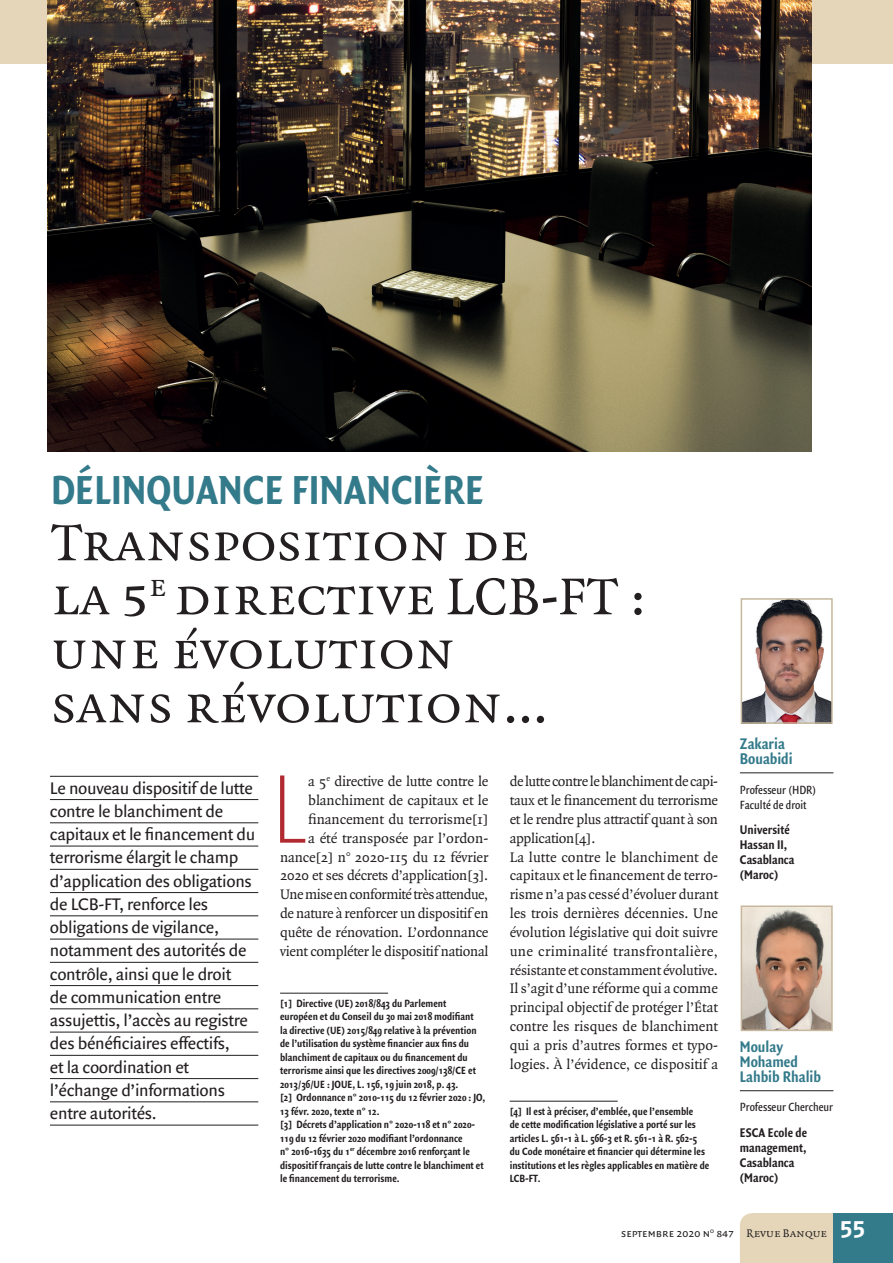
<style>
.page{position:relative;width:893px;height:1263px;background:#fff}
.page>*{position:absolute;margin:0;border:0;box-sizing:border-box;transform-origin:0 0}
.Contenu-Lettrine{font:200 99.6px "Taz";color:#b02a2f}
.t1{font:55.5px/54px "Quadraat Small Caps";color:#231f20}
.t2{font:700 43.5px "Quadraat Sans Con";color:#337a8a}
.t3{font:18px "Quadraat Sans";letter-spacing:-.02em;color:#231f20}
.t4{font:700 16.5px/15px "Quadraat Sans Con";color:#337a8a}
.Contenu-Lettrine-2{font:14.85px/18.9px "Quadraat";letter-spacing:-.02em;color:#231f20;text-align:right}
.para{font:14.85px/18.9px "Quadraat";color:#231f20;text-align:justify}
.t5{font:700 13.5px/15px "Quadraat Sans Con";color:#231f20}
.t6{font:12.75px/15px "Quadraat Sans Con";color:#231f20}
.t7{font:11.85px "Quadraat Sans Caps";color:#231f20}
.note_bas_de_page{font:700 11.25px/13.5px "Quadraat Sans Con";color:#231f20}
.s1{font-family:"Quadraat Small Caps"}
.s2{font-family:"Fago No Bold Lf Caps";font-size:24px;color:#fff}
</style>
<div class="page">
<div style="left:740px;top:1213px;width:93px;height:50px;background:#e5d6b9"></div>
<div style="left:0;top:0;width:893px;height:64px;background:#e5d6b9"></div>
<div style="left:833px;top:1213px;width:60px;height:50px;background:#337a8a"></div>
<hr style="left:50px;top:776px;width:208px;height:1px;background:#231f20">
<hr style="left:50px;top:799px;width:208px;height:1px;background:#231f20">
<hr style="left:50px;top:822px;width:208px;height:1px;background:#231f20">
<hr style="left:50px;top:846px;width:208px;height:1px;background:#231f20">
<hr style="left:50px;top:869px;width:208px;height:1px;background:#231f20">
<hr style="left:50px;top:892px;width:208px;height:1px;background:#231f20">
<hr style="left:50px;top:915px;width:208px;height:1px;background:#231f20">
<hr style="left:50px;top:939px;width:208px;height:1px;background:#231f20">
<hr style="left:50px;top:962px;width:208px;height:1px;background:#231f20">
<hr style="left:50px;top:985px;width:208px;height:1px;background:#231f20">
<hr style="left:50px;top:1008px;width:208px;height:1px;background:#231f20">
<hr style="left:50px;top:1032px;width:208px;height:1px;background:#231f20">
<hr style="left:50px;top:1055px;width:208px;height:1px;background:#231f20">
<hr style="left:50px;top:1078px;width:208px;height:1px;background:#231f20">
<hr style="left:50px;top:1101px;width:208px;height:1px;background:#231f20">
<hr style="left:50px;top:1125px;width:208px;height:1px;background:#231f20">
<hr style="left:280px;top:993px;width:108px;height:1px;background:#231f20">
<hr style="left:510px;top:1101px;width:108px;height:1px;background:#231f20">
<hr style="left:740px;top:772px;width:93px;height:1px;background:#231f20">
<hr style="left:740px;top:1090px;width:93px;height:1px;background:#231f20">
<img style="left:744px;top:601px;width:86px;height:120px">
<div style="left:741px;top:598px;width:92px;height:126px;border:2px solid #c6b79d"></div>
<img style="left:744px;top:908px;width:86px;height:120px">
<div style="left:741px;top:905px;width:92px;height:126px;border:2px solid #c6b79d"></div>
<img style="left:48px;top:0;width:763px;height:452px">
<p class="t2" style="left:51px;top:464px;width:435px">DÉLINQUANCE FINANCIÈRE</p>
<p class="t1" style="left:51px;top:517px;width:596px">Transposition de<br>la 5<sup>e</sup> directive LCB-FT : une évolution<br>sans révolution…</p>
<p class="t3" style="left:50px;top:777px;width:205px">Le nouveau dispositif de lutte</p>
<p class="t3" style="left:50px;top:801px;width:175px">contre le blanchiment de</p>
<p class="t3" style="left:50px;top:824px;width:207px">capitaux et le financement du</p>
<p class="t3" style="left:50px;top:847px;width:190px">terrorisme élargit le champ</p>
<p class="t3" style="left:50px;top:870px;width:203px">d’application des obligations</p>
<p class="t3" style="left:50px;top:894px;width:160px">de LCB-FT, renforce les</p>
<p class="t3" style="left:50px;top:917px;width:171px">obligations de vigilance,</p>
<p class="t3" style="left:50px;top:940px;width:198px">notamment des autorités de</p>
<p class="t3" style="left:50px;top:963px;width:183px">contrôle, ainsi que le droit</p>
<p class="t3" style="left:50px;top:987px;width:173px">de communication entre</p>
<p class="t3" style="left:50px;top:1010px;width:200px">assujettis, l’accès au registre</p>
<p class="t3" style="left:50px;top:1033px;width:181px">des bénéficiaires effectifs,</p>
<p class="t3" style="left:50px;top:1056px;width:141px">et la coordination et</p>
<p class="t3" style="left:50px;top:1080px;width:177px">l’échange d’informations</p>
<p class="t3" style="left:50px;top:1103px;width:108px">entre autorités.</p>
<p class="Contenu-Lettrine" style="left:271px;top:757px;width:37px">L</p>
<p class="Contenu-Lettrine-2" style="left:280px;top:772px;width:210px">a 5<sup>e</sup> directive de lutte contre le blanchiment de capitaux et le financement du terrorisme[1]<br>a été transposée par l’ordon&shy;nance[2] n° 2020-115 du 12 février 2020 et ses décrets d’application[3].<br>Une mise en conformité très attendue, de nature à renforcer un dispositif en quête de rénovation. L’ordonnance vient compléter le dispositif national</p>
<p class="note_bas_de_page" style="left:280px;top:996px;width:198px">[1] Directive (UE) 2018/843 du Parlement européen et du Conseil du 30 mai 2018 modifiant la directive (UE) 2015/849 relative à la prévention de l’utilisation du système financier aux fins du blanchiment de capitaux ou du financement du terrorisme ainsi que les directives 2009/138/CE et 2013/36/UE : JOUE, L. 156, 19 juin 2018, p. 43.</p>
<p class="note_bas_de_page" style="left:280px;top:1091px;width:207px">[2] Ordonnance n° 2010-115 du 12 février 2020 : JO,<br>13 févr. 2020, texte n° 12.</p>
<p class="note_bas_de_page" style="left:280px;top:1118px;width:205px">[3] Décrets d’application n° 2020-118 et n° 2020- 119 du 12 février 2020 modifiant l’ordonnance<br>n° 2016-1635 du 1<sup>er</sup> décembre 2016 renforçant le dispositif français de lutte contre le blanchiment et le financement du terrorisme.</p>
<p class="Contenu-Lettrine-2" style="left:510px;top:772px;width:210px;text-align:justify">de lutte contre le blanchiment de capi&shy;taux et le financement du terrorisme et le rendre plus attractif quant à son application[4].</p>
<p class="para" style="left:510px;top:848px;width:210px">La lutte contre le blanchiment de capitaux et le financement de terro&shy;risme n’a pas cessé d’évoluer durant les trois dernières décennies. Une évolution législative qui doit suivre une criminalité transfrontalière, résistante et constamment évolutive.</p>
<p class="para" style="left:510px;top:980px;width:210px">Il s’agit d’une réforme qui a comme principal objectif de protéger l’État contre les risques de blanchiment qui a pris d’autres formes et typo&shy;logies. À l’évidence, ce dispositif a</p>
<p class="note_bas_de_page" style="left:510px;top:1104px;width:201px">[4] Il est à préciser, d’emblée, que l’ensemble<br>de cette modification législative a porté sur les articles L. 561-1 à L. 566-3 et R. 561-1 à R. 562-5 du Code monétaire et financier qui détermine les institutions et les règles applicables en matière de LCB-FT.</p>
<p class="t4" style="left:740px;top:737px;width:54px">Zakaria<br>Bouabidi</p>
<p class="t6" style="left:740px;top:782px;width:78px">Professeur (HDR)<br>Faculté de droit</p>
<p class="t5" style="left:740px;top:823px;width:56px">Université<br>Hassan II,<br>Casablanca (Maroc)</p>
<p class="t4" style="left:740px;top:1039px;width:83px">Moulay<br>Mohamed<br>Lahbib Rhalib</p>
<p class="t6" style="left:740px;top:1100px;width:95px">Professeur Chercheur</p>
<p class="t5" style="left:740px;top:1126px;width:69px">ESCA Ecole de management,<br>Casablanca (Maroc)</p>
<p class="t7" style="left:621px;top:1226px;width:245px">septembre 2020 n<sup>o</sup> 847 <span class="s1">Revue Banque</span> <span class="s2">55</span></p>
</div>
